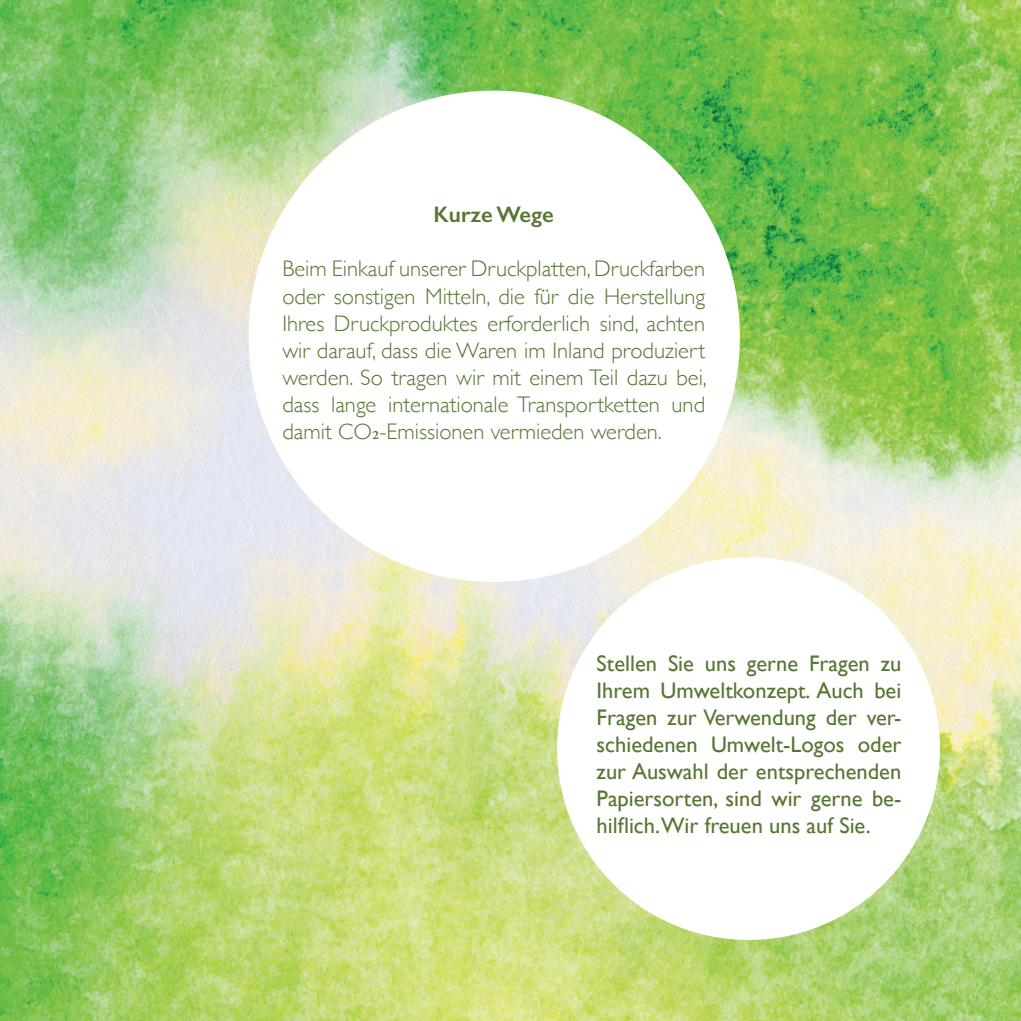
<style>
.page{position:relative;width:1021px;height:1021px;background:#fff}
.page>*{position:absolute;margin:0;border:0;box-sizing:border-box;transform-origin:0 0}
.t1{font:300 22.5px/27px "Gill Sans";color:#577633;text-align:justify}
.t2{font:22.5px/27px "Gill Sans";color:#577633;text-align:justify}
.t3{font:600 22.5px "Gill Sans";color:#577633}
.s1{font-family:"Minion Pro";font-weight:400}
</style>
<div class="page">
<img style="left:0;top:0;width:1020px;height:1020px">
<div style="left:248px;top:91px;width:492px;height:491px;background:#fff;border-radius:50%"></div>
<div style="left:557px;top:557px;width:382px;height:382px;background:#fff;border-radius:50%"></div>
<p class="t3" style="left:433px;top:201px;width:122px">Kurze Wege</p>
<p class="t1" style="left:282px;top:254px;width:426px">Beim Einkauf unserer Druckplatten, Druckfarben oder sonstigen Mitteln, die für die Herstellung Ihres Druckproduktes erforderlich sind, achten wir darauf, dass die Waren im Inland produziert werden. So tragen wir mit einem Teil dazu bei, dass lange internationale Transportketten und damit CO<span class="s1">2</span>-Emissionen vermieden werden.</p>
<p class="t2" style="left:596px;top:650px;width:306px">Stellen Sie uns gerne Fragen zu Ihrem Umweltkonzept. Auch bei Fragen zur Verwendung der ver&shy;schiedenen Umwelt-Logos oder zur Auswahl der entsprechenden Papiersorten, sind wir gerne be&shy;hilflich.Wir freuen uns auf Sie.</p>
</div>
